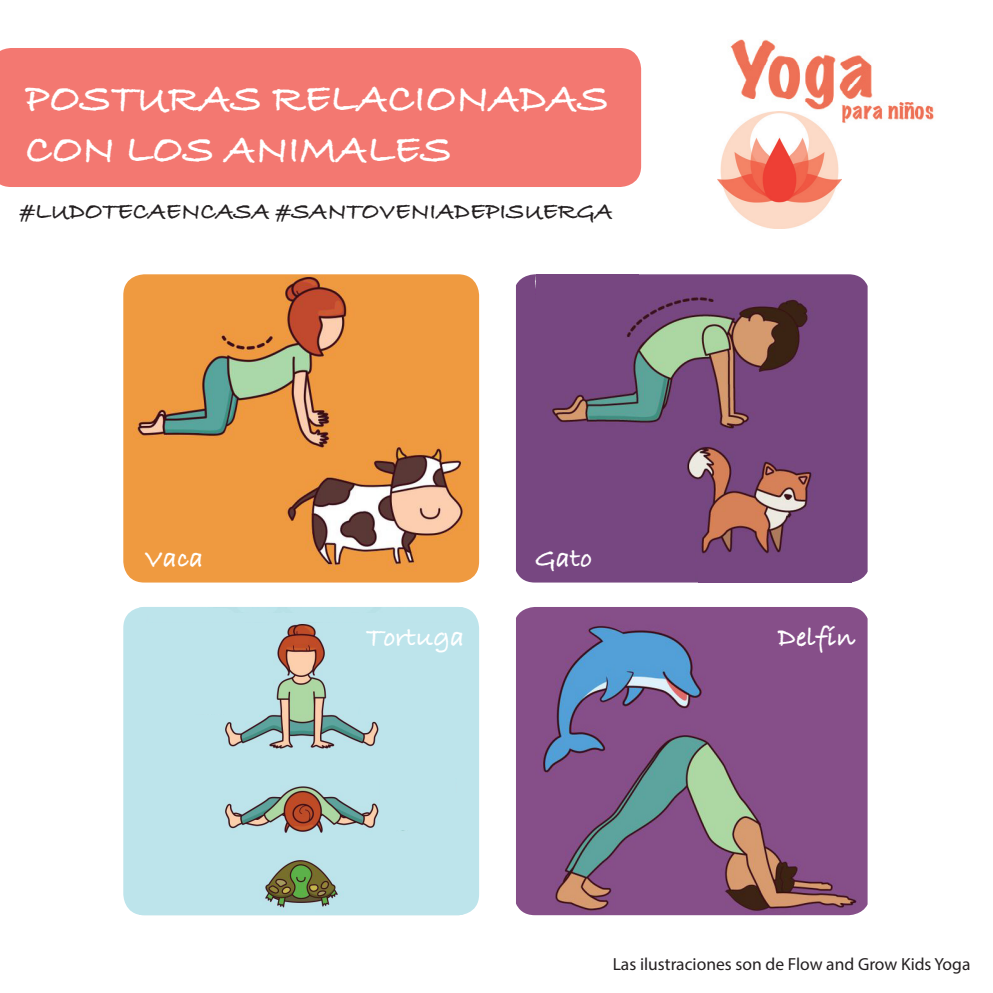
<style>
.page{position:relative;width:993px;height:993px;background:#fff}
.page>*{position:absolute;margin:0;border:0;box-sizing:border-box;transform-origin:0 0}
.t1{font:700 42px/50.4px "Bradley Hand ITCTT";color:#fff}
.t2{font:700 28px "Bradley Hand ITCTT";color:#fff}
.t3{font:700 24.5px "Bradley Hand ITCTT";color:#231f20}
.t4{font:17.5px "Myriad Pro";color:#231f20}
</style>
<div class="page">
<div style="left:123px;top:606px;width:356px;height:308px;background:#bde4eb;border-radius:21px"></div>
<img style="left:123px;top:274px;width:356px;height:308px">
<div style="left:0;top:48px;width:641px;height:139px;background:#f37871"></div>
<img style="left:730px;top:39px;width:204px;height:84px">
<img style="left:717px;top:111px;width:124px;height:117px">
<img style="left:516px;top:274px;width:351px;height:308px">
<div style="left:535px;top:274px;width:103px;height:36px;background:#774781"></div>
<div style="left:698px;top:558px;width:153px;height:24px;background:#774781"></div>
<img style="left:516px;top:607px;width:351px;height:307px">
<img style="left:139px;top:606px;width:324px;height:306px">
<div style="left:187px;top:667px;width:56px;height:46px;background:#bde4eb"></div>
<div style="left:361px;top:671px;width:86px;height:46px;background:#bde4eb"></div>
<div style="left:380px;top:774px;width:74px;height:55px;background:#bde4eb"></div>
<div style="left:149px;top:613px;width:308px;height:8px;background:#bde4eb"></div>
<h1 class="t1" style="left:26px;top:72px;width:584px">POSTURAS RELACIONADAS<br>CON LOS ANIMALES</h1>
<p class="t3" style="left:20px;top:193px;width:594px">#LUDOTECAENCASA #SANTOVENIADEPISUERGA</p>
<p class="t2" style="left:144px;top:537px;width:61px">Vaca</p>
<p class="t2" style="left:534px;top:537px;width:59px">Gato</p>
<p class="t2" style="left:366px;top:616px;width:100px">Tortuga</p>
<p class="t2" style="left:777px;top:616px;width:79px">Delfín</p>
<p class="t4" style="left:612px;top:953px;width:359px">Las ilustraciones son de Flow and Grow Kids Yoga</p>
</div>
